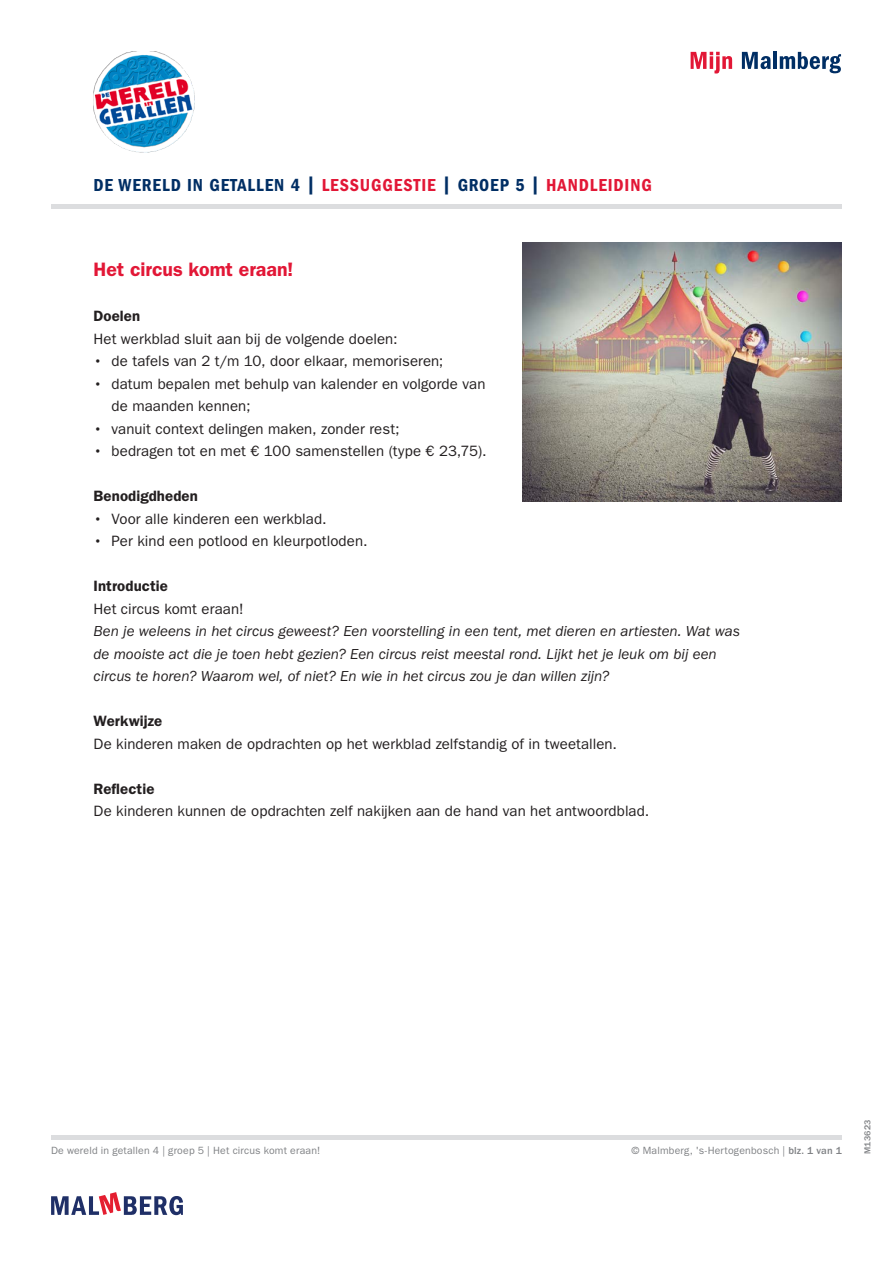
<style>
.page{position:relative;width:893px;height:1263px;background:#fff}
.page>*{position:absolute;margin:0;border:0;box-sizing:border-box;transform-origin:0 0}
.plat{font:600 19.5px "ITC Franklin Gothic Std";color:#e21736}
.IB_KOP{font:18px "ITC Franklin Gothic Std Dm Cd";letter-spacing:.05em;color:#002e64}
.plat-2{font:15px/22.5px "ITC Franklin Gothic Std";letter-spacing:.005em;color:#231f20}
.plat-3{font:italic 15px/22.5px "ITC Franklin Gothic Std";color:#231f20}
.plat-4{font:600 15px "ITC Franklin Gothic Std";letter-spacing:.005em;color:#231f20}
.plat-5{font:10.5px "ITC Franklin Gothic Std";letter-spacing:.015em;color:#808285}
.plat-6{font:500 9px "ITC Franklin Gothic Std";letter-spacing:.02em;color:#808285}
.s1{color:#e21736}
.s2{font-weight:500}
.s3{font-style:normal}
</style>
<div class="page">
<svg style="left:691px;top:52px;width:41px;height:22px"></svg>
<svg style="left:742px;top:52px;width:29px;height:17px"></svg>
<hr style="left:773px;top:52px;width:4px;height:17px;background:#002e64">
<svg style="left:780px;top:52px;width:61px;height:21px"></svg>
<svg style="left:51px;top:1192px;width:132px;height:23px"></svg>
<div style="left:51px;top:1135px;width:791px;height:5px;background:#dcdddf"></div>
<hr style="left:51px;top:205px;width:791px;height:4px;background:#dcdddf">
<img style="left:522px;top:243px;width:320px;height:258px">
<img style="left:94px;top:51px;width:101px;height:102px">
<p class="IB_KOP" style="left:94px;top:175px;width:560px">DE WERELD IN GETALLEN 4 | <span class="s1">LESSUGGESTIE</span> | GROEP 5 | <span class="s1">HANDLEIDING</span></p>
<p class="plat" style="left:94px;top:258px;width:201px">Het circus komt eraan!</p>
<p class="plat-4" style="left:94px;top:307px;width:48px">Doelen</p>
<p class="plat-2" style="left:94px;top:328px;width:306px">Het werkblad sluit aan bij de volgende doelen:</p>
<p class="plat-2" style="left:94px;top:350px;width:351px"><span class="s2">•</span> de tafels van 2 t/m 10, door elkaar, memoriseren;</p>
<p class="plat-2" style="left:112px;top:373px;width:375px;text-indent:-18px"><span class="s2">•</span> datum bepalen met behulp van kalender en volgorde van de maanden kennen;</p>
<p class="plat-2" style="left:94px;top:418px;width:308px"><span class="s2">•</span> vanuit context delingen maken, zonder rest;</p>
<p class="plat-2" style="left:94px;top:440px;width:395px"><span class="s2">•</span> bedragen tot en met € 100 samenstellen (type € 23,75).</p>
<p class="plat-4" style="left:94px;top:487px;width:106px">Benodigdheden</p>
<p class="plat-2" style="left:94px;top:508px;width:235px"><span class="s2">•</span> Voor alle kinderen een werkblad.</p>
<p class="plat-2" style="left:94px;top:530px;width:275px"><span class="s2">•</span> Per kind een potlood en kleurpotloden.</p>
<p class="plat-4" style="left:94px;top:577px;width:76px">Introductie</p>
<p class="plat-3" style="left:94px;top:598px;width:648px"><span class="s3">Het circus komt eraan!<br></span>Ben je weleens in het circus geweest? Een voorstelling in een tent, met dieren en artiesten. Wat was de mooiste act die je toen hebt gezien? Een circus reist meestal rond. Lijkt het je leuk om bij een circus te horen? Waarom wel, of niet? En wie in het circus zou je dan willen zijn?</p>
<p class="plat-4" style="left:94px;top:712px;width:70px">Werkwijze</p>
<p class="plat-2" style="left:94px;top:733px;width:525px">De kinderen maken de opdrachten op het werkblad zelfstandig of in tweetallen.</p>
<p class="plat-4" style="left:94px;top:780px;width:62px">Reflectie</p>
<p class="plat-2" style="left:94px;top:800px;width:557px">De kinderen kunnen de opdrachten zelf nakijken aan de hand van het antwoordblad.</p>
<p class="plat-5" style="left:51px;top:1144px;width:271px">De wereld in getallen 4 | groep 5 | Het circus komt eraan!</p>
<p class="plat-5" style="left:632px;top:1144px;width:212px">© Malmberg, 's-Hertogenbosch | <span class="s2">blz. 1 van 1</span></p>
<p class="plat-6" style="left:862px;top:1154px;width:36px;rotate:-90deg">M13623</p>
</div>
